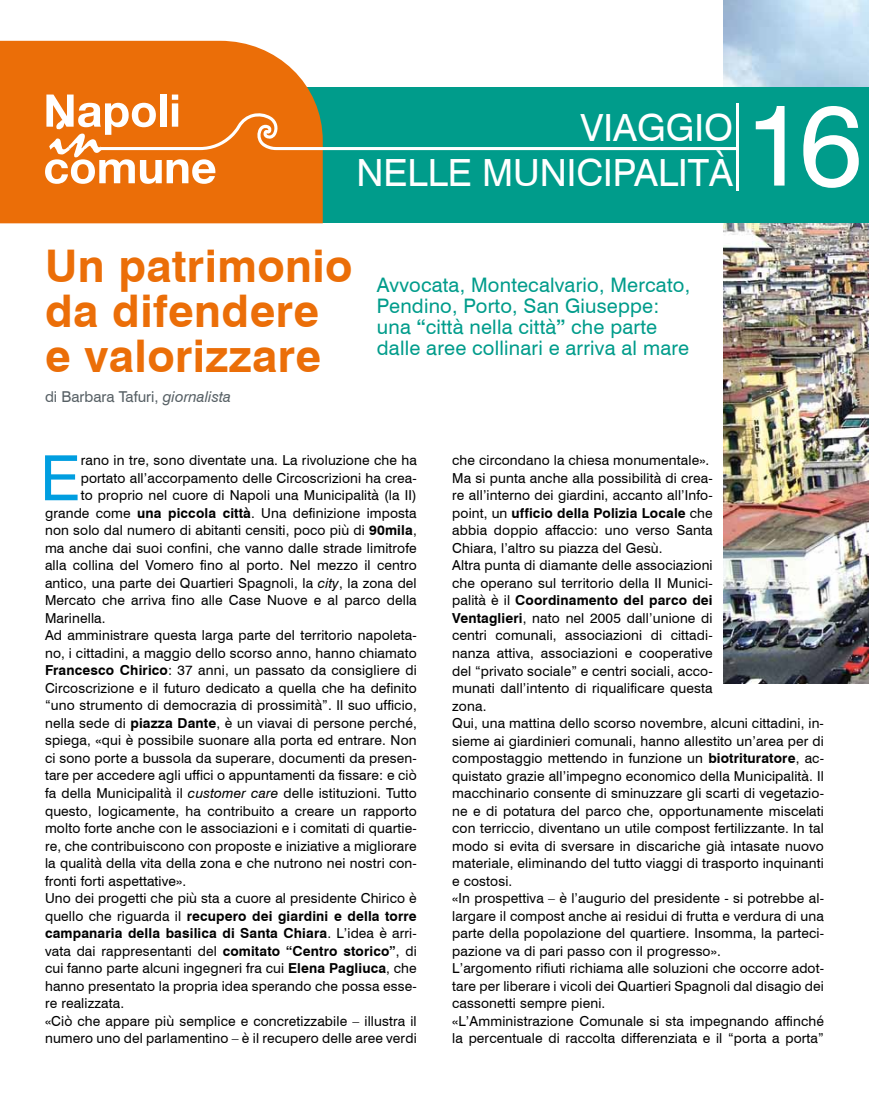
<style>
.page{position:relative;width:869px;height:1099px;background:#fff}
.page>*{position:absolute;margin:0;border:0;box-sizing:border-box;transform-origin:0 0}
.t1{font:113.75px "Swiss 721 BT";color:#fff}
.t2{font:62.38px "Swiss 721 BT";color:#009ee0}
.t3{font:700 45px/45px "Swiss 721 BT";letter-spacing:.01em;color:#eb6e08}
.t4{font:37.5px "Swiss 721 BT";color:#fff}
.t5{font:20px/21.2px "Swiss 721 BT";letter-spacing:.01em;color:#009c8b}
.t6{font:15px "Swiss 721 BT";color:#576065}
.t7{font:13.75px/17.5px "Swiss 721 BT";letter-spacing:.01em;color:#000}
.t8{font:700 13.75px "Swiss 721 BT";letter-spacing:.01em;color:#000}
.s1{font-style:italic}
.s2{font-weight:700}
.s3{font-weight:400}
</style>
<div class="page">
<img style="left:723px;top:0;width:145px;height:683px">
<div style="left:0;top:87px;width:868px;height:136px;background:#009c8b"></div>
<div style="left:0;top:41px;width:322px;height:182px;background:#eb6e08"></div>
<hr style="left:735px;top:104px;width:3px;height:87px;background:#fff">
<svg style="left:45px;top:94px;width:694px;height:90px"></svg>
<h3 class="t4" style="left:580px;top:105px;width:23px">viaggio</h3>
<h3 class="t4" style="left:356px;top:150px;width:24px">nelle</h3>
<h3 class="t4" style="left:482px;top:150px;width:22px">municipalit</h3>
<h3 class="t4" style="left:708px;top:150px;width:25px">à</h3>
<h1 class="t1" style="left:744px;top:76px;width:118px">16</h1>
<h3 class="t3" style="left:45px;top:243px;width:309px">Un patrimonio da difendere e valorizzare</h3>
<p class="t6" style="left:45px;top:388px;width:187px">di Barbara Tafuri, <span class="s1">giornalista</span></p>
<h3 class="t5" style="left:376px;top:274px;width:314px">Avvocata, Montecalvario, Mercato, Pendino, Porto, San Giuseppe: una <span class="s2">“</span>città nella città<span class="s2">”</span> che parte dalle aree collinari e arriva al mare</h3>
<h2 class="t2" style="left:40px;top:440px;width:41px">E</h2>
<p class="t7" style="left:81px;top:451px;width:337px">rano in tre, sono diventate una. La rivoluzione che ha</p>
<p class="t7" style="left:81px;top:469px;width:337px">portato all’accorpamento delle Circoscrizioni ha crea-</p>
<p class="t7" style="left:81px;top:486px;width:337px">to proprio nel cuore di Napoli una Municipalità (la II)</p>
<p class="t7" style="left:45px;top:504px;width:373px">grande come <span class="s2">una piccola città</span>. Una definizione imposta</p>
<p class="t7" style="left:45px;top:521px;width:373px">non solo dal numero di abitanti censiti, poco più di <span class="s2">90mila</span>,</p>
<p class="t7" style="left:45px;top:539px;width:373px">ma anche dai suoi confini, che vanno dalle strade limitrofe</p>
<p class="t7" style="left:45px;top:556px;width:373px">alla collina del Vomero fino al porto. Nel mezzo il centro</p>
<p class="t7" style="left:45px;top:574px;width:373px">antico, una parte dei Quartieri Spagnoli, la <span class="s1">city</span>, la zona del</p>
<p class="t7" style="left:45px;top:591px;width:373px">Mercato che arriva fino alle Case Nuove e al parco della</p>
<p class="t7" style="left:45px;top:609px;width:62px">Marinella.</p>
<p class="t7" style="left:45px;top:626px;width:373px">Ad amministrare questa larga parte del territorio napoleta-</p>
<p class="t7" style="left:45px;top:644px;width:373px">no, i cittadini, a maggio dello scorso anno, hanno chiamato</p>
<p class="t7" style="left:45px;top:661px;width:373px"><span class="s2">Francesco Chirico</span>: 37 anni, un passato da consigliere di</p>
<p class="t7" style="left:45px;top:679px;width:373px">Circoscrizione e il futuro dedicato a quella che ha definito</p>
<p class="t7" style="left:45px;top:696px;width:373px">“uno strumento di democrazia di prossimità”. Il suo ufficio,</p>
<p class="t7" style="left:45px;top:714px;width:373px">nella sede di <span class="s2">piazza Dante</span>, è un viavai di persone perché,</p>
<p class="t7" style="left:45px;top:731px;width:373px">spiega, «qui è possibile suonare alla porta ed entrare. Non</p>
<p class="t7" style="left:45px;top:749px;width:373px">ci sono porte a bussola da superare, documenti da presen-</p>
<p class="t7" style="left:45px;top:766px;width:373px">tare per accedere agli uffici o appuntamenti da fissare: e ciò</p>
<p class="t7" style="left:45px;top:784px;width:373px">fa della Municipalità il <span class="s1">customer care</span> delle istituzioni. Tutto</p>
<p class="t7" style="left:45px;top:801px;width:373px">questo, logicamente, ha contribuito a creare un rapporto</p>
<p class="t7" style="left:45px;top:819px;width:373px">molto forte anche con le associazioni e i comitati di quartie-</p>
<p class="t7" style="left:45px;top:836px;width:373px">re, che contribuiscono con proposte e iniziative a migliorare</p>
<p class="t7" style="left:45px;top:854px;width:373px">la qualità della vita della zona e che nutrono nei nostri con-</p>
<p class="t7" style="left:45px;top:871px;width:143px">fronti forti aspettative».</p>
<p class="t7" style="left:45px;top:889px;width:373px">Uno dei progetti che più sta a cuore al presidente Chirico è</p>
<p class="t8" style="left:45px;top:907px;width:373px"><span class="s3">quello che riguarda il</span> recupero dei giardini e della torre</p>
<p class="t8" style="left:45px;top:924px;width:373px">campanaria della basilica di Santa Chiara<span class="s3">. L’idea è arri-</span></p>
<p class="t7" style="left:45px;top:941px;width:373px">vata dai rappresentanti del <span class="s2">comitato “Centro storico”</span>, di</p>
<p class="t7" style="left:45px;top:959px;width:373px">cui fanno parte alcuni ingegneri fra cui <span class="s2">Elena Pagliuca</span>, che</p>
<p class="t7" style="left:45px;top:976px;width:373px">hanno presentato la propria idea sperando che possa esse-</p>
<p class="t7" style="left:45px;top:994px;width:81px">re realizzata.</p>
<p class="t7" style="left:45px;top:1011px;width:373px">«Ciò che appare più semplice e concretizzabile – illustra il</p>
<p class="t7" style="left:45px;top:1029px;width:373px">numero uno del parlamentino – è il recupero delle aree verdi</p>
<p class="t7" style="left:452px;top:451px;width:373px">che circondano la chiesa monumentale».<br>Ma si punta anche alla possibilità di crea-<br>re all’interno dei giardini, accanto all’Info-<br>point, un <span class="s2">ufficio della Polizia Locale</span> che<br>abbia doppio affaccio: uno verso Santa<br>Chiara, l’altro su piazza del Gesù.<br>Altra punta di diamante delle associazioni<br>che operano sul territorio della II Munici-<br>palità è il <span class="s2">Coordinamento del parco dei<br>Ventaglieri</span>, nato nel 2005 dall’unione di<br>centri comunali, associazioni di cittadi-<br>nanza attiva, associazioni e cooperative<br>del “privato sociale” e centri sociali, acco-<br>munati dall’intento di riqualificare questa<br>zona.<br>Qui, una mattina dello scorso novembre, alcuni cittadini, in&shy;sieme ai giardinieri comunali, hanno allestito un’area per di compostaggio mettendo in funzione un <span class="s2">biotrituratore</span>, ac&shy;quistato grazie all’impegno economico della Municipalità. Il macchinario consente di sminuzzare gli scarti di vegetazio&shy;ne e di potatura del parco che, opportunamente miscelati con terriccio, diventano un utile compost fertilizzante. In tal modo si evita di sversare in discariche già intasate nuovo materiale, eliminando del tutto viaggi di trasporto inquinanti e costosi.<br>«In prospettiva – è l’augurio del presidente - si potrebbe al&shy;largare il compost anche ai residui di frutta e verdura di una parte della popolazione del quartiere. Insomma, la parteci&shy;pazione va di pari passo con il progresso».<br>L’argomento rifiuti richiama alle soluzioni che occorre adot&shy;tare per liberare i vicoli dei Quartieri Spagnoli dal disagio dei cassonetti sempre pieni.<br>«L’Amministrazione Comunale si sta impegnando affinché la percentuale di raccolta differenziata e il “porta a porta”</p>
</div>
